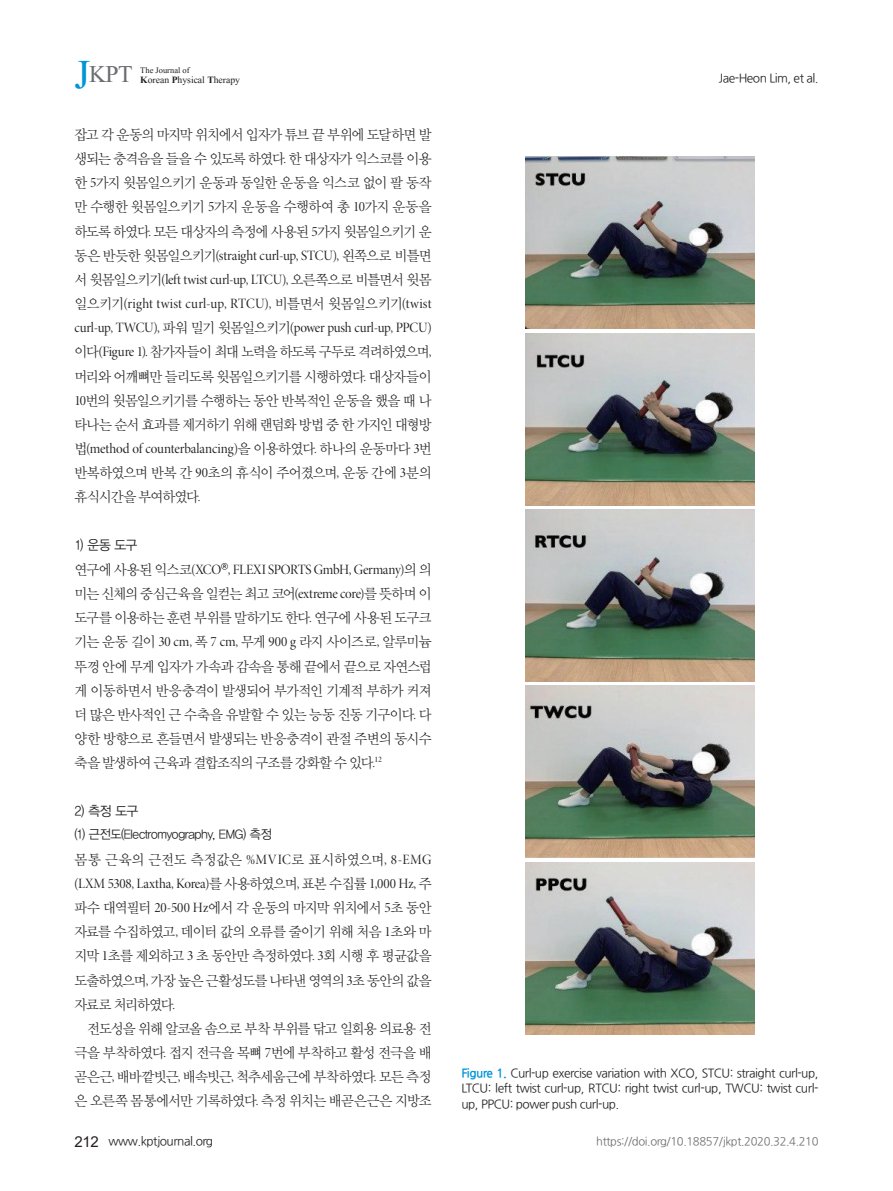
<style>
.page{position:relative;width:893px;height:1191px;background:#fff}
.page>*{position:absolute;margin:0;border:0;box-sizing:border-box;transform-origin:0 0}
.t1{font:30px "Aparajita";color:#6c6d70}
.t2{font:15px "Arial";color:#231f20}
.본문{font:14.25px/24.2px "YDVY Mj O32";letter-spacing:-.055em;color:#231f20;text-align:justify;scale:.96 1}
.본문_소제목1{font:13.5px "YDVYGO32";letter-spacing:-.04em;color:#231f20;scale:.95 1}
.본문_소제목2{font:12.75px "YDVYGO32";letter-spacing:-.03em;color:#231f20;scale:.95 1}
.표_제목__그림_설명{font:12px/15.6px "Nanum Gothic OTF";letter-spacing:-.035em;color:#231f20;text-align:justify}
.하시라{font:12px "Nanum Gothic OTF";letter-spacing:-.04em;color:#231f20}
.t3{font:12px "Aparajita";color:#231f20}
.t4{font:11.25px "Nanum Gothic OTF";letter-spacing:-.03em;color:#6c6d70}
.t5{font:10.5px "Aparajita";color:#231f20}
.s1{font-size:51px;color:#0095d9}
.s2{font-weight:700}
.s3{font-family:"Minion Pro Disp"}
.s4{font-family:"Rotis Sans Serif Std"}
.s5{font-family:"Nanum Gothic OTF Bold";color:#0095d9}
</style>
<div class="page">
<img style="left:525px;top:157px;width:230px;height:172px">
<img style="left:525px;top:333px;width:230px;height:172px">
<img style="left:525px;top:509px;width:230px;height:172px">
<img style="left:525px;top:686px;width:230px;height:172px">
<img style="left:525px;top:862px;width:230px;height:172px">
<p class="t1" style="left:74px;top:60px;width:60px"><span class="s1">J</span>KPT</p>
<p class="t5" style="left:140px;top:65px;width:51px">The Journal of</p>
<p class="t3" style="left:140px;top:74px;width:101px"><span class="s2">K</span>orean <span class="s2">P</span>hysical <span class="s2">T</span>herapy</p>
<p class="본문" style="left:74px;top:122px;width:374px">잡고 각 운동의 마지막 위치에서 입자가 튜브 끝 부위에 도달하면 발 생되는 충격음을 들을 수 있도록 하였다<span class="s3">.</span> 한 대상자가 익스코를 이용 한 <span class="s3">5</span>가지 윗몸일으키기 운동과 동일한 운동을 익스코 없이 팔 동작 만 수행한 윗몸일으키기 <span class="s3">5</span>가지 운동을 수행하여 총 <span class="s3">10</span>가지 운동을 하도록 하였다<span class="s3">.</span> 모든 대상자의 측정에 사용된 <span class="s3">5</span>가지 윗몸일으키기 운 동은 반듯한 윗몸일으키기<span class="s3">(straight curl-up, STCU),</span> 왼쪽으로 비틀면 서 윗몸일으키기<span class="s3">(left twist curl-up, LTCU),</span> 오른쪽으로 비틀면서 윗몸 일으키기<span class="s3">(right twist curl-up, RTCU),</span> 비틀면서 윗몸일으키기<span class="s3">(twist curl-up, TWCU),</span> 파워 밀기 윗몸일으키기<span class="s3">(power push curl-up, PPCU) </span>이다<span class="s3">(Figure 1).</span> 참가자들이 최대 노력을 하도록 구두로 격려하였으며<span class="s3">, </span>머리와 어깨뼈만 들리도록 윗몸일으키기를 시행하였다<span class="s3">.</span> 대상자들이 <span class="s3">10</span>번의 윗몸일으키기를 수행하는 동안 반복적인 운동을 했을 때 나 타나는 순서 효과를 제거하기 위해 랜덤화 방법 중 한 가지인 대형방 법<span class="s3">(method of counterbalancing)</span>을 이용하였다<span class="s3">.</span> 하나의 운동마다 <span class="s3">3</span>번 반복하였으며 반복 간 <span class="s3">90</span>초의 휴식이 주어졌으며<span class="s3">,</span> 운동 간에 <span class="s3">3</span>분의 휴식시간을 부여하였다<span class="s3">.</span></p>
<p class="본문_소제목1" style="left:74px;top:536px;width:68px">1) 운동 도구</p>
<p class="본문" style="left:74px;top:556px;width:374px">연구에 사용된 익스코<span class="s3">(XCO</span><span class="s4">®</span><span class="s3">, FLEXI SPORTS GmbH, Germany)</span>의 의 미는 신체의 중심근육을 일컫는 최고 코어<span class="s3">(extreme core)</span>를 뜻하며 이 도구를 이용하는 훈련 부위를 말하기도 한다<span class="s3">.</span> 연구에 사용된 도구크 기는 운동 길이 <span class="s3">30 cm,</span> 폭 <span class="s3">7 cm,</span> 무게 <span class="s3">900 g</span> 라지 사이즈로<span class="s3">,</span> 알루미늄 뚜껑 안에 무게 입자가 가속과 감속을 통해 끝에서 끝으로 자연스럽 게 이동하면서 반응충격이 발생되어 부가적인 기계적 부하가 커져 더 많은 반사적인 근 수축을 유발할 수 있는 능동 진동 기구이다<span class="s3">.</span> 다 양한 방향으로 흔들면서 발생되는 반응충격이 관절 주변의 동시수 축을 발생하여 근육과 결합조직의 구조를 강화할 수 있다<span class="s3">.</span><sup>12</sup></p>
<p class="본문_소제목1" style="left:74px;top:801px;width:69px">2) 측정 도구</p>
<p class="본문_소제목2" style="left:74px;top:826px;width:209px">(1) 근전도(Electromyography, EMG) 측정</p>
<p class="본문" style="left:74px;top:846px;width:374px">몸통 근육의 근전도 측정값은 <span class="s3">%MVIC</span>로 표시하였으며<span class="s3">, 8-EMG (LXM 5308, Laxtha, Korea)</span>를 사용하였으며<span class="s3">,</span> 표본 수집률 <span class="s3">1,000 Hz,</span> 주 파수 대역필터 <span class="s3">20-500 Hz</span>에서 각 운동의 마지막 위치에서 <span class="s3">5</span>초 동안 자료를 수집하였고<span class="s3">,</span> 데이터 값의 오류를 줄이기 위해 처음 <span class="s3">1</span>초와 마 지막 <span class="s3">1</span>초를 제외하고 <span class="s3">3</span> 초 동안만 측정하였다<span class="s3">. 3</span>회 시행 후 평균값을 도출하였으며<span class="s3">,</span> 가장 높은 근활성도를 나타낸 영역의 <span class="s3">3</span>초 동안의 값을 자료로 처리하였다<span class="s3">.</span></p>
<p class="본문" style="left:74px;top:1015px;width:374px;text-indent:13px">전도성을 위해 알코올 솜으로 부착 부위를 닦고 일회용 의료용 전 극을 부착하였다<span class="s3">.</span> 접지 전극을 목뼈 <span class="s3">7</span>번에 부착하고 활성 전극을 배 곧은근<span class="s3">,</span> 배바깥빗근<span class="s3">,</span> 배속빗근<span class="s3">,</span> 척추세움근에 부착하였다<span class="s3">.</span> 모든 측정 은 오른쪽 몸통에서만 기록하였다<span class="s3">.</span> 측정 위치는 배곧은근은 지방조</p>
<p class="t2" style="left:74px;top:1131px;width:26px">212</p>
<p class="하시라" style="left:108px;top:1134px;width:106px">www.kptjournal.org</p>
<p class="하시라" style="left:719px;top:71px;width:101px">Jae-Heon Lim, et al.</p>
<p class="표_제목__그림_설명" style="left:461px;top:1064px;width:359px"><span class="s5">Figure 1.</span> Curl-up exercise variation with XCO, STCU: straight curl-up, LTCU: left twist curl-up, RTCU: right twist curl-up, TWCU: twist curl&shy;up, PPCU: power push curl-up.</p>
<p class="t4" style="left:596px;top:1134px;width:224px">https://doi.org/10.18857/jkpt.2020.32.4.210</p>
</div>
